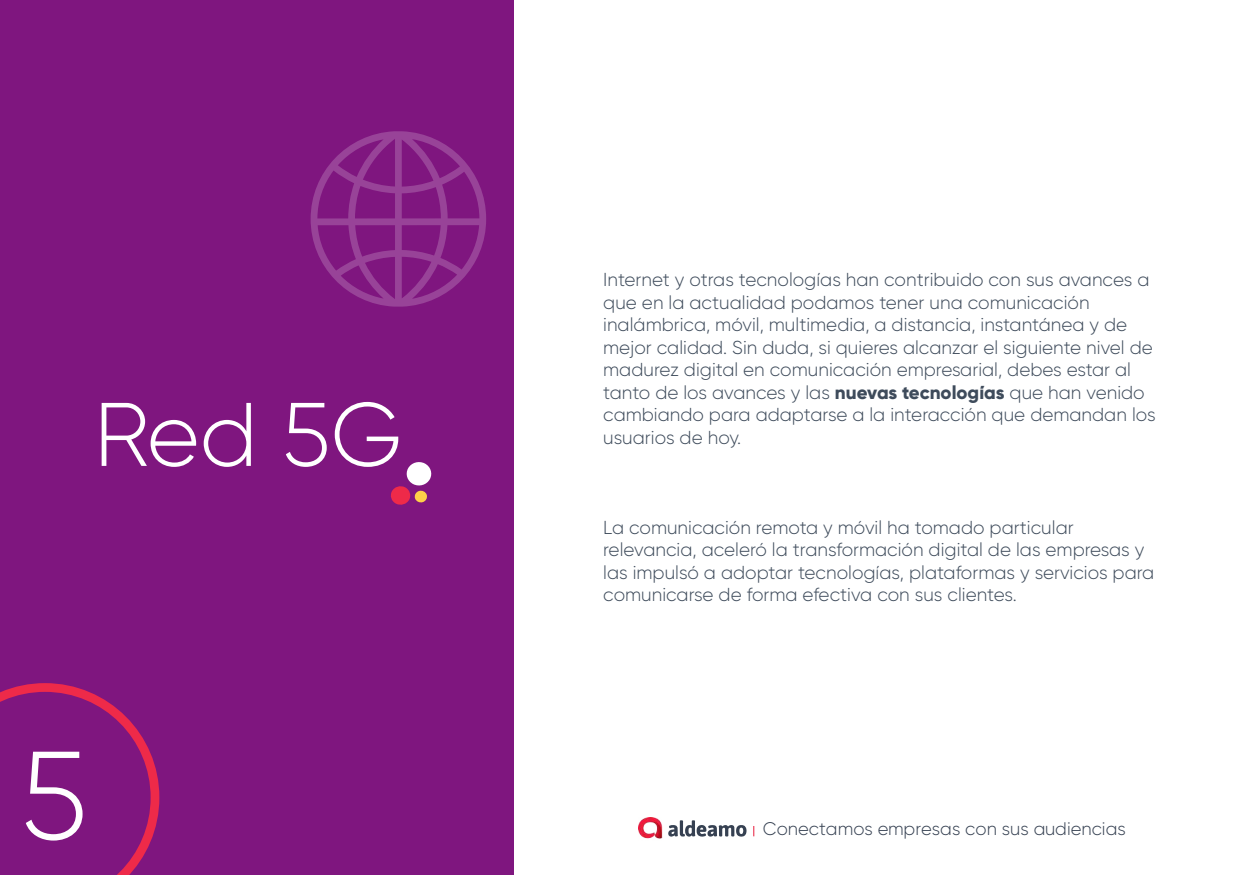
<style>
.page{position:relative;width:1250px;height:875px;background:#fff}
.page>*{position:absolute;margin:0;border:0;box-sizing:border-box;transform-origin:0 0}
.t1{font:300 125px "Gilroy";color:#fff}
.t2{font:300 90px "Gilroy";color:#fff}
.t3{font:300 18.75px/22.5px "Gilroy";color:#3e4b5b}
.t4{font:300 18.25px "Gilroy";color:#364152}
.s1{font-weight:800}
</style>
<div class="page">
<div style="left:0;top:0;width:514px;height:875px;background:#7f167f"></div>
<svg style="left:0;top:683px;width:159px;height:191px"></svg>
<svg style="left:668px;top:820px;width:79px;height:17px"></svg>
<img style="left:639px;top:817px;width:24px;height:22px">
<svg style="left:390px;top:462px;width:42px;height:43px"></svg>
<svg style="left:311px;top:131px;width:175px;height:176px"></svg>
<h2 class="t2" style="left:94px;top:380px;width:310px">Red 5G</h2>
<h1 class="t1" style="left:20px;top:719px;width:69px">5</h1>
<p class="t3" style="left:603px;top:268px;width:554px">Internet y otras tecnologías han contribuido con sus avances a que en la actualidad podamos tener una comunicación inalámbrica, móvil, multimedia, a distancia, instantánea y de mejor calidad. Sin duda, si quieres alcanzar el siguiente nivel de madurez digital en comunicación empresarial, debes estar al tanto de los avances y las <span class="s1">nuevas tecnologías</span> que han venido cambiando para adaptarse a la interacción que demandan los usuarios de hoy.</p>
<p class="t3" style="left:603px;top:516px;width:553px">La comunicación remota y móvil ha tomado particular relevancia, aceleró la transformación digital de las empresas y las impulsó a adoptar tecnologías, plataformas y servicios para comunicarse de forma efectiva con sus clientes.</p>
<p class="t4" style="left:763px;top:818px;width:365px">Conectamos empresas con sus audiencias</p>
</div>
